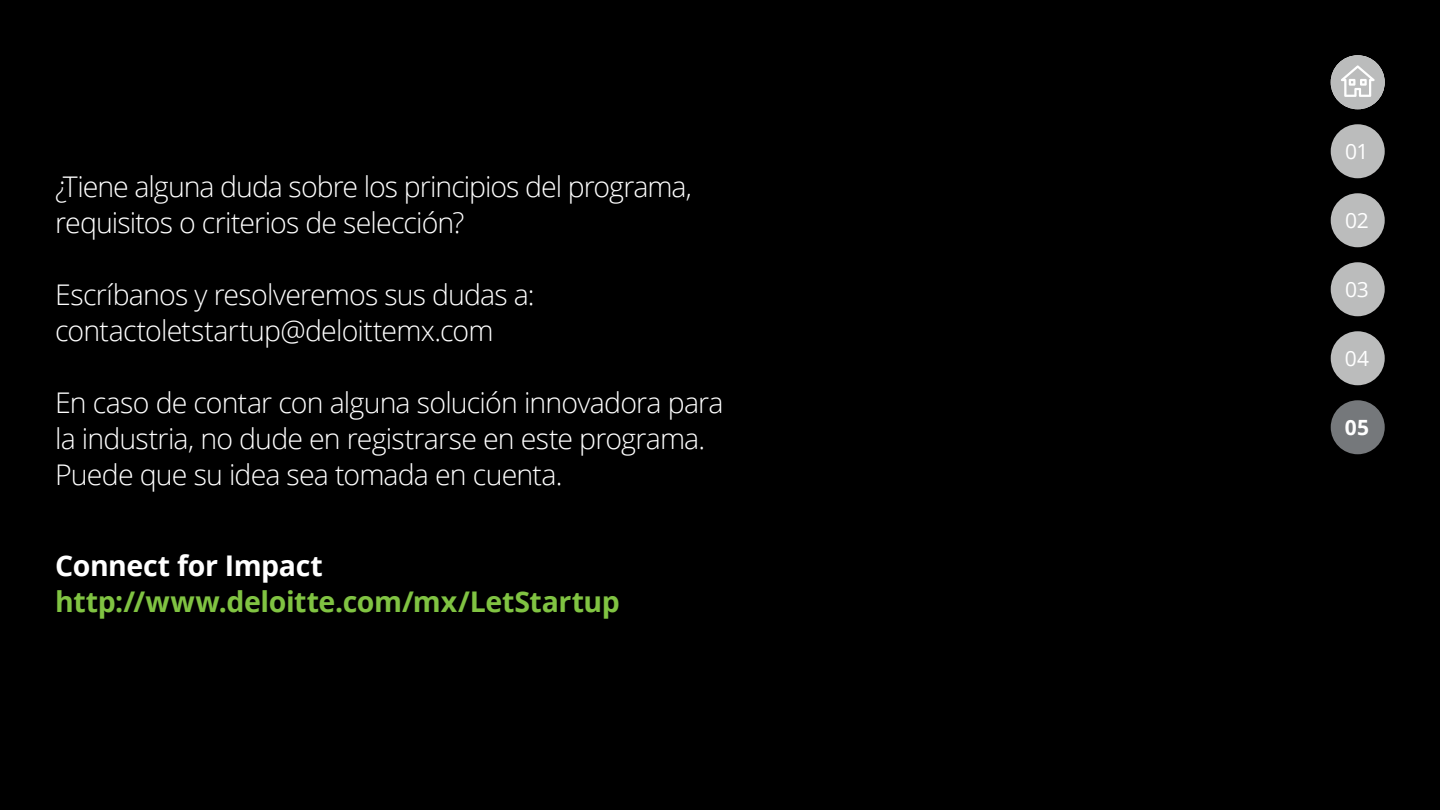
<style>
.page{position:relative;width:1440px;height:810px;background:#000}
.page>*{position:absolute;margin:0;border:0;box-sizing:border-box;transform-origin:0 0}
.t1{font:300 28.5px/36px "Open Sans";letter-spacing:-.03em;color:#fff}
.t2{font:700 28.5px "Open Sans";letter-spacing:-.015em;color:#80c342}
.t3{font:700 28.5px "Open Sans";letter-spacing:-.015em;color:#fff}
.t4{font:21px "Open Sans";letter-spacing:-.02em;color:#fff}
.t5{font:700 21px "Open Sans";color:#fff}
</style>
<div class="page">
<div style="left:1331px;top:400px;width:54px;height:54px;background:#75787b;border-radius:50%"></div>
<div style="left:1331px;top:331px;width:54px;height:54px;background:#bbbcbc;border-radius:50%"></div>
<div style="left:1331px;top:193px;width:54px;height:54px;background:#bbbcbc;border-radius:50%"></div>
<div style="left:1331px;top:262px;width:54px;height:54px;background:#bbbcbc;border-radius:50%"></div>
<svg style="left:1331px;top:55px;width:54px;height:54px"></svg>
<div style="left:1331px;top:124px;width:54px;height:54px;background:#bbbcbc;border-radius:50%"></div>
<p class="t1" style="left:55px;top:168px;width:638px">¿Tiene alguna duda sobre los principios del programa, requisitos o criterios de selección?</p>
<p class="t1" style="left:55px;top:276px;width:481px">Escríbanos y resolveremos sus dudas a: contactoletstartup@deloittemx.com</p>
<p class="t1" style="left:55px;top:384px;width:670px">En caso de contar con alguna solución innovadora para la industria, no dude en registrarse en este programa.<br>Puede que su idea sea tomada en cuenta.</p>
<p class="t3" style="left:55px;top:545px;width:269px">Connect for Impact</p>
<p class="t2" style="left:55px;top:581px;width:566px">http://www.deloitte.com/mx/LetStartup</p>
<p class="t4" style="left:1345px;top:137px;width:25px">01</p>
<p class="t4" style="left:1345px;top:206px;width:25px">02</p>
<p class="t4" style="left:1345px;top:275px;width:25px">03</p>
<p class="t4" style="left:1345px;top:344px;width:26px">04</p>
<p class="t5" style="left:1345px;top:413px;width:26px">05</p>
</div>
